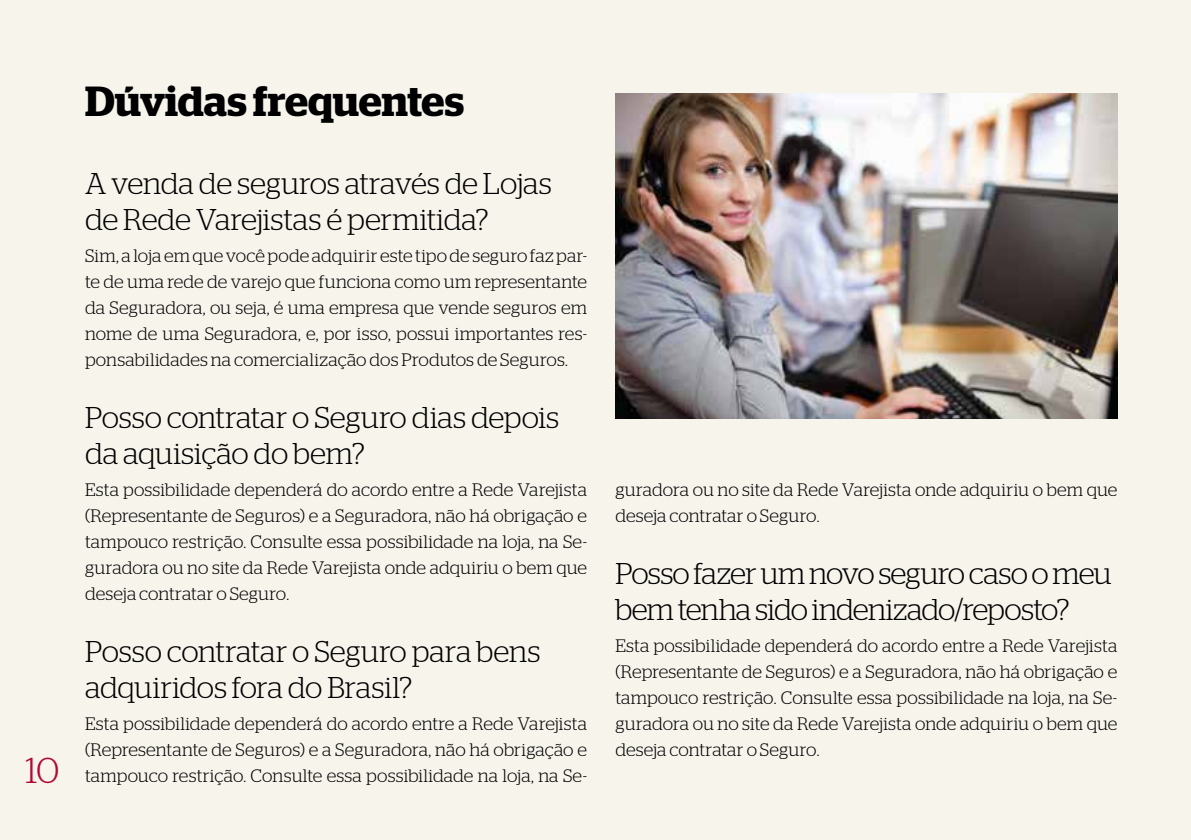
<style>
.page{position:relative;width:1191px;height:840px;background:#fff}
.page>*{position:absolute;margin:0;border:0;box-sizing:border-box;transform-origin:0 0}
.t1{font:600 42px "Stag";color:#000}
.t2{font:300 36px "Stag";color:#b00835}
.t3{font:300 30px/36px "Stag";letter-spacing:-.015em;color:#000}
.t4{font:300 18px/26px "Stag";color:#000;text-align:justify}
</style>
<div class="page">
<div style="left:0;top:0;width:1191px;height:839px;background:#f7f4ec"></div>
<img style="left:615px;top:94px;width:502px;height:324px">
<h2 class="t2" style="left:25px;top:749px;width:36px">10</h2>
<h1 class="t1" style="left:85px;top:77px;width:381px">Dúvidas frequentes</h1>
<h3 class="t3" style="left:85px;top:164px;width:468px">A venda de seguros através de Lojas de Rede Varejistas é permitida?</h3>
<p class="t4" style="left:85px;top:242px;width:503px">Sim, a loja em que você pode adquirir este tipo de seguro faz par&shy;te de uma rede de varejo que funciona como um representante da Seguradora, ou seja, é uma empresa que vende seguros em nome de uma Seguradora, e, por isso, possui importantes res&shy;ponsabilidades na comercialização dos Produtos de Seguros.</p>
<h3 class="t3" style="left:85px;top:398px;width:476px">Posso contratar o Seguro dias depois da aquisição do bem?</h3>
<p class="t4" style="left:85px;top:476px;width:503px">Esta possibilidade dependerá do acordo entre a Rede Varejista (Representante de Seguros) e a Seguradora, não há obrigação e tampouco restrição. Consulte essa possibilidade na loja, na Se&shy;guradora ou no site da Rede Varejista onde adquiriu o bem que deseja contratar o Seguro.</p>
<h3 class="t3" style="left:85px;top:632px;width:457px">Posso contratar o Seguro para bens adquiridos fora do Brasil?</h3>
<p class="t4" style="left:85px;top:710px;width:503px">Esta possibilidade dependerá do acordo entre a Rede Varejista (Representante de Seguros) e a Seguradora, não há obrigação e tampouco restrição. Consulte essa possibilidade na loja, na Se-</p>
<p class="t4" style="left:615px;top:476px;width:503px">guradora ou no site da Rede Varejista onde adquiriu o bem que deseja contratar o Seguro.</p>
<h3 class="t3" style="left:615px;top:554px;width:498px">Posso fazer um novo seguro caso o meu bem tenha sido indenizado/reposto?</h3>
<p class="t4" style="left:615px;top:632px;width:503px">Esta possibilidade dependerá do acordo entre a Rede Varejista (Representante de Seguros) e a Seguradora, não há obrigação e tampouco restrição. Consulte essa possibilidade na loja, na Se&shy;guradora ou no site da Rede Varejista onde adquiriu o bem que deseja contratar o Seguro.</p>
</div>
